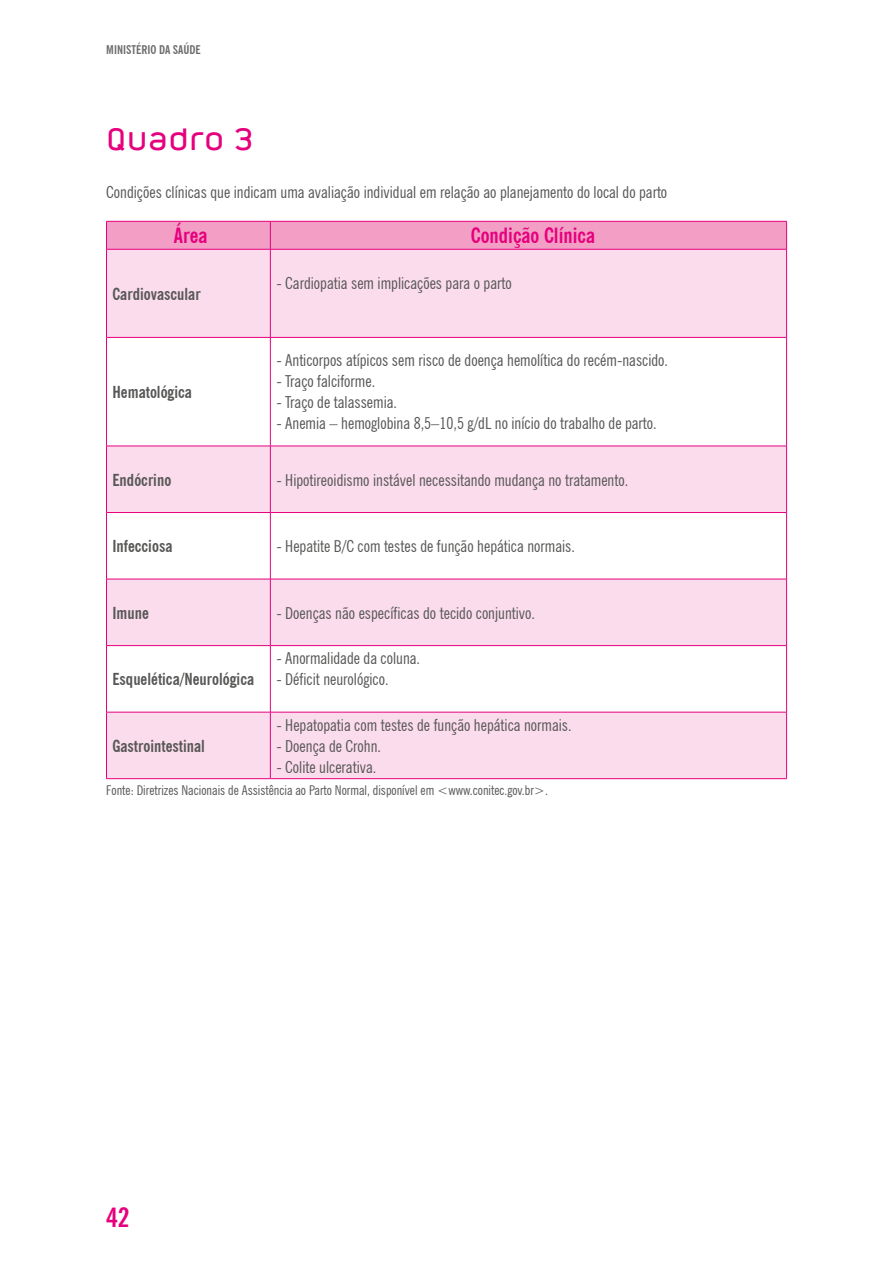
<style>
.page{position:relative;width:893px;height:1263px;background:#fff}
.page>*{position:absolute;margin:0;border:0;box-sizing:border-box;transform-origin:0 0}
.t1{font:700 30px "Nordstern Demo";color:#e6007d}
.t2{font:700 condensed 27px "News Gothic BT";color:#e6007d}
.t3{font:700 condensed 21px "News Gothic BT";color:#e6007d}
.t4{font:condensed 16.5px "News Gothic BT";color:#575756}
.t5{font:700 condensed 16.5px "News Gothic BT";color:#575756}
.t6{font:condensed 13.5px "News Gothic BT";color:#575756}
.t7{font:700 condensed 12px "News Gothic BT";color:#6d6d6c}
</style>
<div class="page">
<svg style="left:107px;top:250px;width:679px;height:528px;fill:#fbdcec"></svg>
<hr style="left:106px;top:249px;width:164px;height:1px;background:#e6007d">
<hr style="left:270px;top:249px;width:517px;height:1px;background:#e6007d">
<hr style="left:270px;top:249px;width:1px;height:88px;background:#e6007d">
<hr style="left:106px;top:337px;width:164px;height:1px;background:#e6007d">
<hr style="left:270px;top:337px;width:517px;height:1px;background:#e6007d">
<hr style="left:270px;top:338px;width:1px;height:108px;background:#e6007d">
<hr style="left:106px;top:446px;width:164px;height:1px;background:#e6007d">
<hr style="left:270px;top:446px;width:517px;height:1px;background:#e6007d">
<hr style="left:270px;top:446px;width:1px;height:66px;background:#e6007d">
<hr style="left:106px;top:512px;width:164px;height:1px;background:#e6007d">
<hr style="left:270px;top:512px;width:517px;height:1px;background:#e6007d">
<hr style="left:270px;top:513px;width:1px;height:66px;background:#e6007d">
<hr style="left:106px;top:579px;width:164px;height:1px;background:#e6007d">
<hr style="left:270px;top:579px;width:517px;height:1px;background:#e6007d">
<hr style="left:270px;top:579px;width:1px;height:66px;background:#e6007d">
<hr style="left:106px;top:645px;width:164px;height:1px;background:#e6007d">
<hr style="left:270px;top:645px;width:517px;height:1px;background:#e6007d">
<hr style="left:270px;top:646px;width:1px;height:66px;background:#e6007d">
<hr style="left:106px;top:712px;width:164px;height:1px;background:#e6007d">
<hr style="left:270px;top:712px;width:517px;height:1px;background:#e6007d">
<hr style="left:270px;top:712px;width:1px;height:66px;background:#e6007d">
<hr style="left:106px;top:778px;width:164px;height:1px;background:#e6007d">
<hr style="left:270px;top:778px;width:517px;height:1px;background:#e6007d">
<svg style="left:106px;top:221px;width:681px;height:28px"></svg>
<hr style="left:106px;top:249px;width:1px;height:88px;background:#e6007d">
<hr style="left:786px;top:249px;width:1px;height:88px;background:#e6007d">
<hr style="left:106px;top:338px;width:1px;height:108px;background:#e6007d">
<hr style="left:786px;top:338px;width:1px;height:108px;background:#e6007d">
<hr style="left:106px;top:446px;width:1px;height:66px;background:#e6007d">
<hr style="left:786px;top:446px;width:1px;height:66px;background:#e6007d">
<hr style="left:106px;top:513px;width:1px;height:66px;background:#e6007d">
<hr style="left:786px;top:513px;width:1px;height:66px;background:#e6007d">
<hr style="left:106px;top:579px;width:1px;height:66px;background:#e6007d">
<hr style="left:786px;top:579px;width:1px;height:66px;background:#e6007d">
<hr style="left:106px;top:646px;width:1px;height:66px;background:#e6007d">
<hr style="left:786px;top:646px;width:1px;height:66px;background:#e6007d">
<hr style="left:106px;top:712px;width:1px;height:66px;background:#e6007d">
<hr style="left:786px;top:712px;width:1px;height:66px;background:#e6007d">
<p class="t7" style="left:106px;top:45px;width:96px">MINISTÉRIO DA SAÚDE</p>
<h1 class="t1" style="left:106px;top:123px;width:149px">Quadro 3</h1>
<p class="t4" style="left:106px;top:186px;width:562px">Condições clínicas que indicam uma avaliação individual em relação ao planejamento do local do parto</p>
<p class="t3" style="left:174px;top:227px;width:35px">Área</p>
<p class="t3" style="left:471px;top:227px;width:126px">Condição Clínica</p>
<p class="t5" style="left:112px;top:287px;width:90px">Cardiovascular</p>
<p class="t4" style="left:276px;top:277px;width:237px">- Cardiopatia sem implicações para o parto</p>
<p class="t5" style="left:112px;top:385px;width:81px">Hematológica</p>
<p class="t4" style="left:276px;top:354px;width:393px">- Anticorpos atípicos sem risco de doença hemolítica do recém-nascido.</p>
<p class="t4" style="left:276px;top:375px;width:100px">- Traço falciforme.</p>
<p class="t4" style="left:276px;top:396px;width:122px">- Traço de talassemia.</p>
<p class="t4" style="left:276px;top:417px;width:382px">- Anemia – hemoglobina 8,5–10,5 g/dL no início do trabalho de parto.</p>
<p class="t5" style="left:112px;top:473px;width:60px">Endócrino</p>
<p class="t4" style="left:276px;top:473px;width:353px">- Hipotireoidismo instável necessitando mudança no tratamento.</p>
<p class="t5" style="left:112px;top:539px;width:61px">Infecciosa</p>
<p class="t4" style="left:276px;top:540px;width:300px">- Hepatite B/C com testes de função hepática normais.</p>
<p class="t5" style="left:112px;top:606px;width:38px">Imune</p>
<p class="t4" style="left:276px;top:606px;width:260px">- Doenças não específicas do tecido conjuntivo.</p>
<p class="t5" style="left:112px;top:672px;width:143px">Esquelética/Neurológica</p>
<p class="t4" style="left:276px;top:652px;width:145px">- Anormalidade da coluna.</p>
<p class="t4" style="left:276px;top:673px;width:114px">- Déficit neurológico.</p>
<p class="t4" style="left:276px;top:718px;width:297px">- Hepatopatia com testes de função hepática normais.</p>
<p class="t4" style="left:276px;top:739px;width:106px">- Doença de Crohn.</p>
<p class="t4" style="left:276px;top:760px;width:102px">- Colite ulcerativa.</p>
<p class="t6" style="left:106px;top:785px;width:443px">Fonte: Diretrizes Nacionais de Assistência ao Parto Normal, disponível em &lt;www.conitec.gov.br&gt;.</p>
<p class="t5" style="left:112px;top:739px;width:94px">Gastrointestinal</p>
<h2 class="t2" style="left:106px;top:1206px;width:25px">42</h2>
</div>
